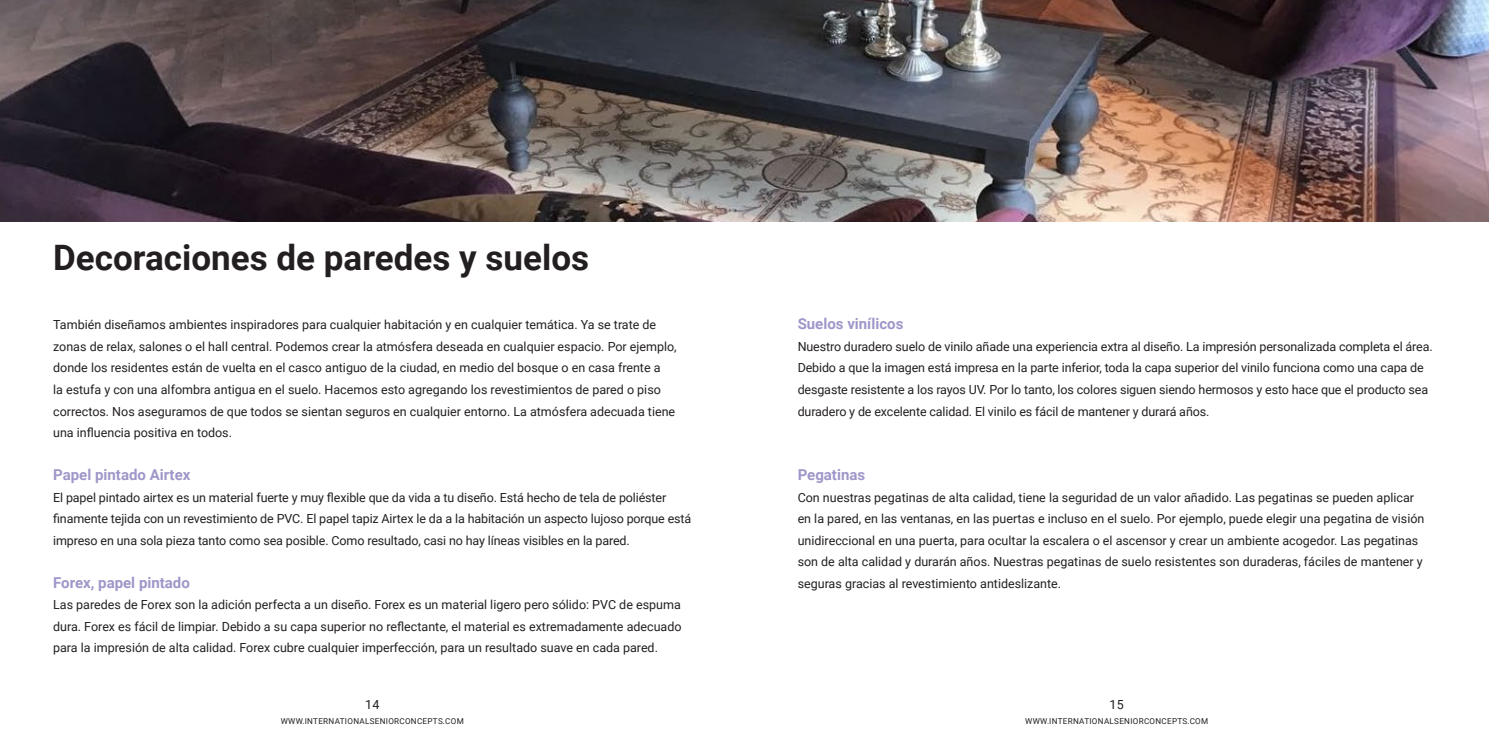
<style>
.page{position:relative;width:1489px;height:745px;background:#fff}
.page>*{position:absolute;margin:0;border:0;box-sizing:border-box;transform-origin:0 0}
.Koptitel{font:700 35px "Roboto";color:#231f20}
.Subkop{font:700 15px "Roboto";color:#9f97c9}
.Platte_tekst{font:700 15px "Roboto";color:#9f97c9}
.Platte_tekst-2{font:12.5px/21.5px "Roboto";color:#231f20}
.t1{font:8.12px "Roboto";letter-spacing:.035em;color:#231f20}
</style>
<div class="page">
<img style="left:0;top:0;width:1488px;height:221px">
<p class="Koptitel" style="left:53px;top:232px;width:537px">Decoraciones de paredes y suelos</p>
<p class="Platte_tekst-2" style="left:53px;top:313px;width:625px">También diseñamos ambientes inspiradores para cualquier habitación y en cualquier temática. Ya se trate de zonas de relax, salones o el hall central. Podemos crear la atmósfera deseada en cualquier espacio. Por ejemplo, donde los residentes están de vuelta en el casco antiguo de la ciudad, en medio del bosque o en casa frente a<br>la estufa y con una alfombra antigua en el suelo. Hacemos esto agregando los revestimientos de pared o piso correctos. Nos aseguramos de que todos se sientan seguros en cualquier entorno. La atmósfera adecuada tiene una influencia positiva en todos.</p>
<p class="Subkop" style="left:53px;top:464px;width:139px">Papel pintado Airtex</p>
<p class="Platte_tekst-2" style="left:53px;top:485px;width:639px">El papel pintado airtex es un material fuerte y muy flexible que da vida a tu diseño. Está hecho de tela de poliéster finamente tejida con un revestimiento de PVC. El papel tapiz Airtex le da a la habitación un aspecto lujoso porque está impreso en una sola pieza tanto como sea posible. Como resultado, casi no hay líneas visibles en la pared.</p>
<p class="Platte_tekst" style="left:53px;top:571px;width:138px">Forex, papel pintado</p>
<p class="Platte_tekst-2" style="left:53px;top:593px;width:630px;text-align:justify">Las paredes de Forex son la adición perfecta a un diseño. Forex es un material ligero pero sólido: PVC de espuma dura. Forex es fácil de limpiar. Debido a su capa superior no reflectante, el material es extremadamente adecuado para la impresión de alta calidad. Forex cubre cualquier imperfección, para un resultado suave en cada pared.</p>
<p class="Platte_tekst-2" style="left:365px;top:692px;width:16px">14</p>
<p class="t1" style="left:281px;top:714px;width:185px">WWW.INTERNATIONALSENIORCONCEPTS.COM</p>
<p class="Subkop" style="left:797px;top:313px;width:107px">Suelos vinílicos</p>
<p class="Platte_tekst-2" style="left:797px;top:335px;width:636px">Nuestro duradero suelo de vinilo añade una experiencia extra al diseño. La impresión personalizada completa el área.<br>Debido a que la imagen está impresa en la parte inferior, toda la capa superior del vinilo funciona como una capa de desgaste resistente a los rayos UV. Por lo tanto, los colores siguen siendo hermosos y esto hace que el producto sea duradero y de excelente calidad. El vinilo es fácil de mantener y durará años.</p>
<p class="Subkop" style="left:797px;top:464px;width:69px">Pegatinas</p>
<p class="Platte_tekst-2" style="left:797px;top:485px;width:628px">Con nuestras pegatinas de alta calidad, tiene la seguridad de un valor añadido. Las pegatinas se pueden aplicar en la pared, en las ventanas, en las puertas e incluso en el suelo. Por ejemplo, puede elegir una pegatina de visión unidireccional en una puerta, para ocultar la escalera o el ascensor y crear un ambiente acogedor. Las pegatinas son de alta calidad y durarán años. Nuestras pegatinas de suelo resistentes son duraderas, fáciles de mantener y seguras gracias al revestimiento antideslizante.</p>
<p class="Platte_tekst-2" style="left:1109px;top:692px;width:16px">15</p>
<p class="t1" style="left:1025px;top:714px;width:185px">WWW.INTERNATIONALSENIORCONCEPTS.COM</p>
</div>
